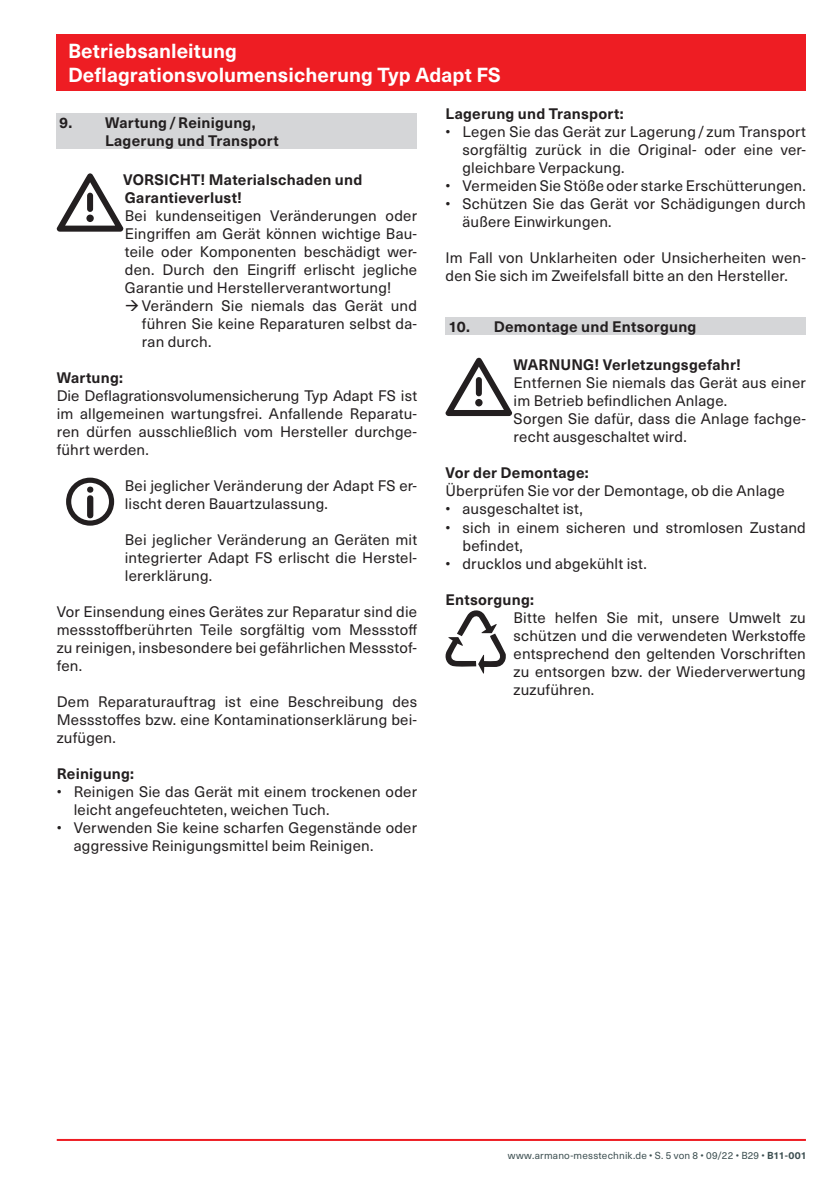
<style>
.page{position:relative;width:840px;height:1191px;background:#fff}
.page>*{position:absolute;margin:0;border:0;box-sizing:border-box;transform-origin:0 0}
.t1{font:700 20px/24px "Neue Haas Unica W1 G";letter-spacing:.005em;color:#fff}
.t2{font:15px/18px "Neue Haas Unica W1 G";letter-spacing:.01em;color:#231f20;text-align:justify}
.t3{font:700 15px/18px "Neue Haas Unica W1 G";letter-spacing:.015em;color:#231f20}
.t4{font:10px "Neue Haas Unica W1 G";letter-spacing:.02em;color:#3d4f51}
.s1{font-weight:700}
</style>
<div class="page">
<hr style="left:57px;top:1139px;width:748px;height:2px;background:#ee1d23">
<div style="left:57px;top:34px;width:748px;height:57px;background:#ee1d23"></div>
<div style="left:57px;top:113px;width:360px;height:36px;background:#d5d6d8"></div>
<svg style="left:57px;top:173px;width:66px;height:59px"></svg>
<div style="left:86px;top:214px;width:8px;height:8px;background:#231f20;border-radius:50%"></div>
<div style="left:66px;top:477px;width:48px;height:48px;border:5px solid #231f20;border-radius:50%"></div>
<svg style="left:87px;top:486px;width:6px;height:32px"></svg>
<div style="left:445px;top:317px;width:360px;height:17px;background:#d5d6d8"></div>
<svg style="left:445px;top:358px;width:67px;height:58px"></svg>
<div style="left:475px;top:399px;width:7px;height:7px;background:#231f20;border-radius:50%"></div>
<svg style="left:445px;top:610px;width:60px;height:63px"></svg>
<h1 class="t1" style="left:68px;top:38px;width:434px">Betriebsanleitung<br>Deflagrationsvolumensicherung Typ Adapt FS</h1>
<p class="t3" style="left:105px;top:112px;width:175px;text-indent:-45px">9. Wartung/Reinigung,<br>Lagerung und Transport</p>
<p class="t3" style="left:123px;top:169px;width:240px">VORSICHT! Materialschaden und<br>Garantieverlust!</p>
<p class="t2" style="left:125px;top:205px;width:293px">Bei kundenseitigen Veränderungen oder Eingriffen am Gerät können wichtige Bau&shy;teile oder Komponenten beschädigt wer&shy;den. Durch den Eingriff erlischt jegliche Garantie und Herstellerverantwortung!</p>
<p class="t2" style="left:142px;top:295px;width:276px">Verändern Sie niemals das Gerät und führen Sie keine Reparaturen selbst da&shy;ran durch.</p>
<p class="t3" style="left:57px;top:367px;width:68px">Wartung:</p>
<p class="t2" style="left:57px;top:385px;width:362px">Die Deflagrationsvolumensicherung Typ Adapt FS ist im allgemeinen wartungsfrei. Anfallende Reparatu&shy;ren dürfen ausschließlich vom Hersteller durchge&shy;führt werden.</p>
<p class="t2" style="left:125px;top:475px;width:293px">Bei jeglicher Veränderung der Adapt FS er&shy;lischt deren Bauartzulassung.</p>
<p class="t2" style="left:125px;top:529px;width:293px">Bei jeglicher Veränderung an Geräten mit integrierter Adapt FS erlischt die Herstel&shy;lererklärung.</p>
<p class="t2" style="left:57px;top:601px;width:361px">Vor Einsendung eines Gerätes zur Reparatur sind die messstoffberührten Teile sorgfältig vom Messstoff zu reinigen, insbesondere bei gefährlichen Messstof&shy;fen.</p>
<p class="t2" style="left:57px;top:691px;width:361px">Dem Reparaturauftrag ist eine Beschreibung des Messstoffes bzw. eine Kontaminationserklärung bei&shy;zufügen.</p>
<p class="t3" style="left:57px;top:763px;width:79px">Reinigung:</p>
<p class="t2" style="left:74px;top:781px;width:344px;text-indent:-17px">• Reinigen Sie das Gerät mit einem trockenen oder leicht angefeuchteten, weichen Tuch.</p>
<p class="t2" style="left:74px;top:817px;width:344px;text-indent:-17px">• Verwenden Sie keine scharfen Gegenstände oder aggressive Reinigungsmittel beim Reinigen.</p>
<p class="t3" style="left:445px;top:104px;width:179px">Lagerung und Transport:</p>
<p class="t2" style="left:462px;top:122px;width:344px;text-indent:-17px">• Legen Sie das Gerät zur Lagerung/ zum Transport sorgfältig zurück in die Original- oder eine ver&shy;gleichbare Verpackung.</p>
<p class="t2" style="left:445px;top:176px;width:361px">• Vermeiden Sie Stöße oder starke Erschütterungen.</p>
<p class="t2" style="left:462px;top:194px;width:344px;text-indent:-17px">• Schützen Sie das Gerät vor Schädigungen durch äußere Einwirkungen.</p>
<p class="t2" style="left:445px;top:248px;width:362px">Im Fall von Unklarheiten oder Unsicherheiten wen&shy;den Sie sich im Zweifelsfall bitte an den Hersteller.</p>
<p class="t3" style="left:448px;top:316px;width:249px">10. Demontage und Entsorgung</p>
<p class="t3" style="left:513px;top:355px;width:229px">WARNUNG! Verletzungsgefahr!</p>
<p class="t2" style="left:513px;top:373px;width:293px;text-align:left">Entfernen Sie niemals das Gerät aus einer im Betrieb befindlichen Anlage.<br>Sorgen Sie dafür, dass die Anlage fachge&shy;recht ausgeschaltet wird.</p>
<p class="t3" style="left:445px;top:463px;width:145px">Vor der Demontage:</p>
<p class="t2" style="left:445px;top:481px;width:340px">Überprüfen Sie vor der Demontage, ob die Anlage</p>
<p class="t2" style="left:445px;top:499px;width:139px">• ausgeschaltet ist,</p>
<p class="t2" style="left:462px;top:517px;width:345px;text-indent:-17px">• sich in einem sicheren und stromlosen Zustand befindet,</p>
<p class="t2" style="left:445px;top:553px;width:203px">• drucklos und abgekühlt ist.</p>
<p class="t3" style="left:445px;top:589px;width:90px">Entsorgung:</p>
<p class="t2" style="left:513px;top:607px;width:293px">Bitte helfen Sie mit, unsere Umwelt zu schützen und die verwendeten Werkstoffe entsprechend den geltenden Vorschriften zu entsorgen bzw. der Wiederverwertung zuzuführen.</p>
<p class="t4" style="left:507px;top:1148px;width:300px">www.armano-messtechnik.de • S. 5 von 8 • 09/22 • B29 • <span class="s1">B11-001</span></p>
</div>
